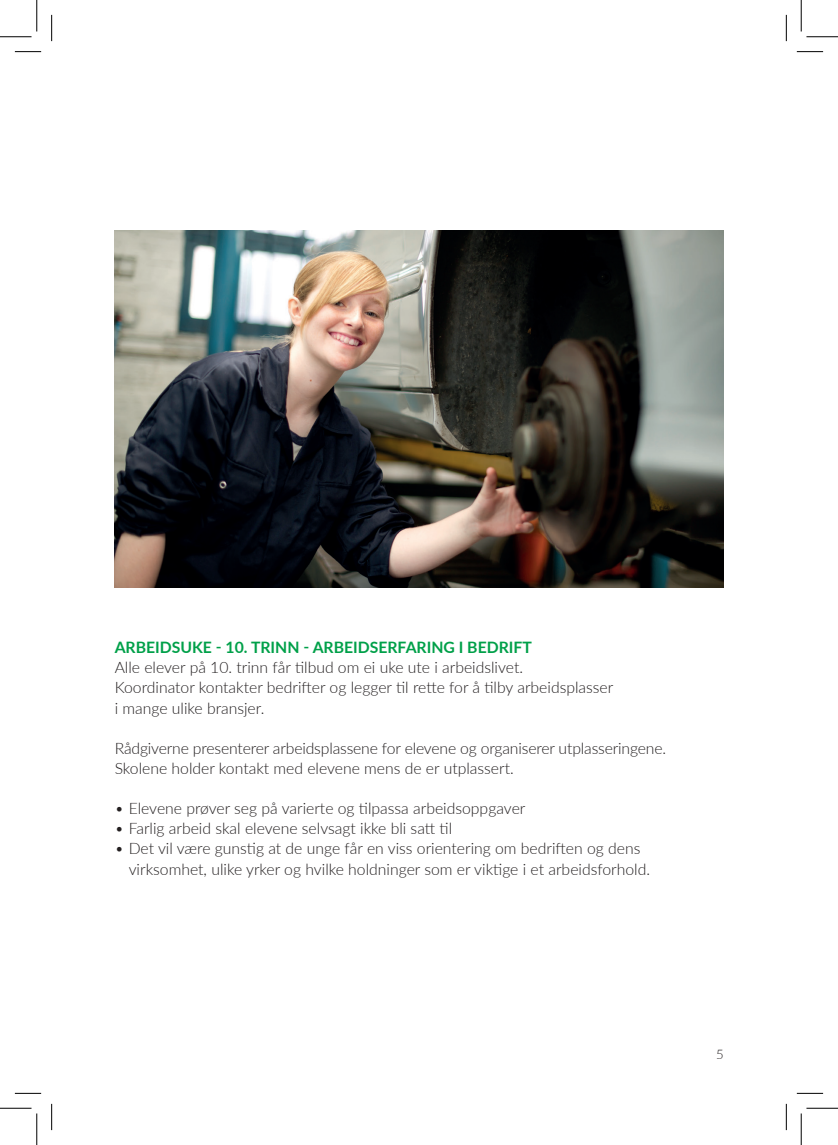
<style>
.page{position:relative;width:838px;height:1145px;background:#fff}
.page>*{position:absolute;margin:0;border:0;box-sizing:border-box;transform-origin:0 0}
.t1{font:300 15.75px/20.1px "Lato";color:#231f20}
.t2{font:700 15.75px "Lato";color:#00a049}
.t3{font:300 13.12px "Lato";color:#231f20}
</style>
<div class="page">
<img style="left:114px;top:230px;width:609px;height:357px">
<svg style="left:15px;top:51px;width:26px;height:1px"></svg>
<svg style="left:796px;top:51px;width:27px;height:1px"></svg>
<svg style="left:15px;top:1093px;width:26px;height:1px"></svg>
<svg style="left:796px;top:1093px;width:27px;height:1px"></svg>
<svg style="left:51px;top:15px;width:1px;height:26px"></svg>
<svg style="left:51px;top:1104px;width:1px;height:26px"></svg>
<svg style="left:786px;top:15px;width:1px;height:26px"></svg>
<svg style="left:786px;top:1104px;width:1px;height:26px"></svg>
<hr style="left:0;top:36px;width:32px;height:1px;background:#000">
<hr style="left:806px;top:36px;width:31px;height:1px;background:#000">
<hr style="left:0;top:1108px;width:32px;height:1px;background:#000">
<hr style="left:806px;top:1108px;width:31px;height:1px;background:#000">
<hr style="left:36px;top:0;width:1px;height:31px;background:#000">
<hr style="left:36px;top:1113px;width:1px;height:32px;background:#000">
<hr style="left:800px;top:0;width:1px;height:31px;background:#000">
<hr style="left:800px;top:1113px;width:1px;height:32px;background:#000">
<p class="t2" style="left:115px;top:636px;width:418px">ARBEIDSUKE - 10. TRINN - ARBEIDSERFARING I BEDRIFT</p>
<p class="t1" style="left:115px;top:657px;width:500px">Alle elever på 10. trinn får tilbud om ei uke ute i arbeidslivet.<br>Koordinator kontakter bedrifter og legger til rette for å tilby arbeidsplasser i mange ulike bransjer.</p>
<p class="t1" style="left:115px;top:737px;width:553px">Rådgiverne presenterer arbeidsplassene for elevene og organiserer utplasseringene.<br>Skolene holder kontakt med elevene mens de er utplassert.</p>
<p class="t1" style="left:115px;top:798px;width:412px">• Elevene prøver seg på varierte og tilpassa arbeidsoppgaver</p>
<p class="t1" style="left:115px;top:818px;width:339px">• Farlig arbeid skal elevene selvsagt ikke bli satt til</p>
<p class="t1" style="left:129px;top:838px;width:523px;text-indent:-14px">• Det vil være gunstig at de unge får en viss orientering om bedriften og dens virksomhet, ulike yrker og hvilke holdninger som er viktige i et arbeidsforhold.</p>
<p class="t3" style="left:716px;top:1046px;width:9px">5</p>
</div>
